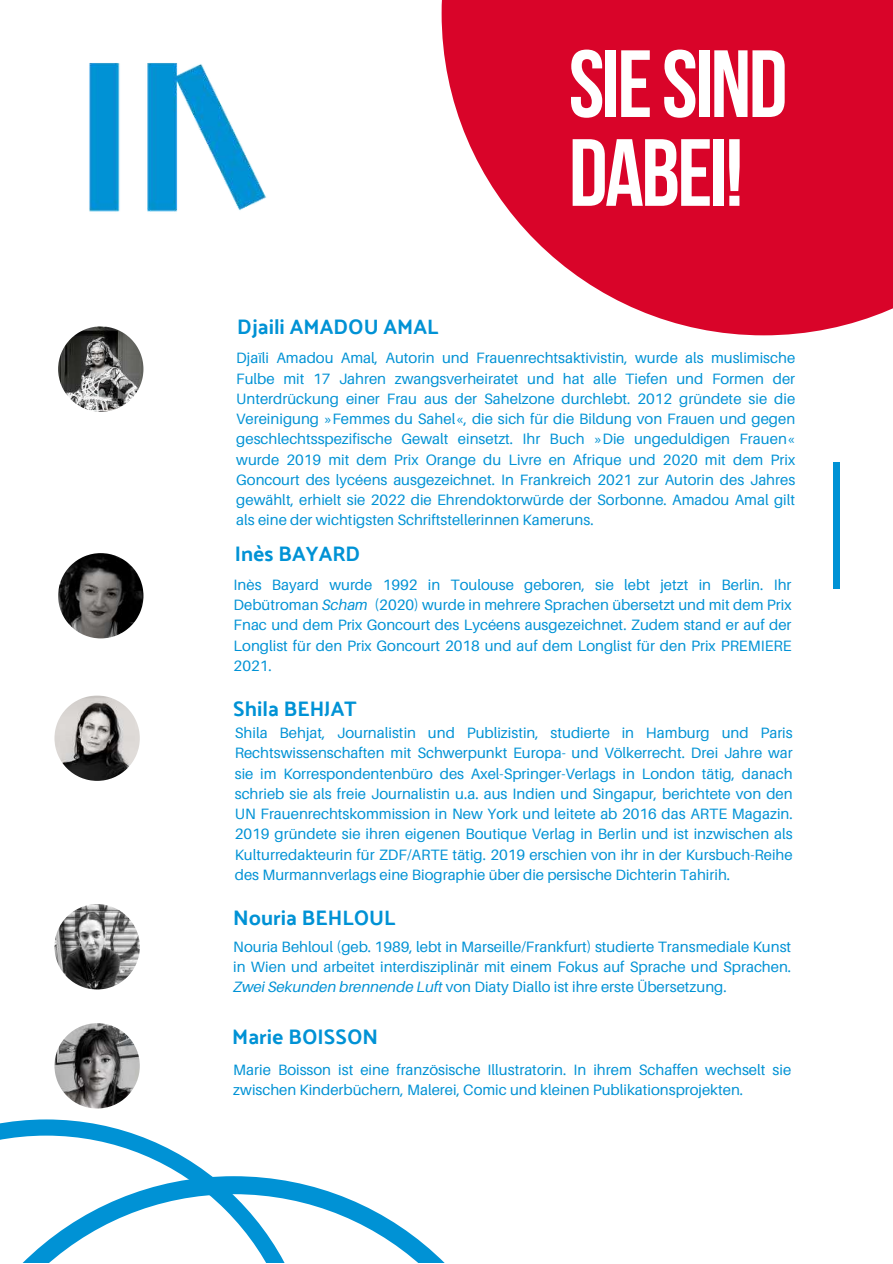
<style>
.page{position:relative;width:893px;height:1264px;background:#fff}
.page>*{position:absolute;margin:0;border:0;box-sizing:border-box;transform-origin:0 0}
.t1{font:700 95.1px/88.8px "Bebas Neue";letter-spacing:-.025em;color:#fff}
.t2{font:700 21px "Palanquin";color:#0092d5}
.t3{font:15px/20.2px "Aileron";color:#0092d5;text-align:justify}
.s1{font-style:italic}
</style>
<div class="page">
<svg style="left:0;top:1119px;width:212px;height:57px"></svg>
<svg style="left:441px;top:0;width:451px;height:335px;fill:#d90429"></svg>
<div style="left:833px;top:463px;width:7px;height:126px;background:#0092d5"></div>
<img style="left:89px;top:63px;width:178px;height:149px">
<svg style="left:23px;top:1176px;width:421px;height:86px"></svg>
<img style="left:58px;top:326px;width:85px;height:86px">
<img style="left:58px;top:553px;width:85px;height:85px">
<img style="left:54px;top:1023px;width:86px;height:85px">
<img style="left:54px;top:904px;width:86px;height:85px">
<img style="left:54px;top:695px;width:86px;height:85px">
<h2 class="t2" style="left:237px;top:315px;width:203px">Djaili AMADOU AMAL</h2>
<h1 class="t1" style="left:568px;top:49px;width:220px">SIESIND<br>DABEI!</h1>
<p class="t3" style="left:236px;top:347px;width:560px">Djaïli Amadou Amal, Autorin und Frauenrechtsaktivistin, wurde als muslimische Fulbe mit 17 Jahren zwangsverheiratet und hat alle Tiefen und Formen der Unterdrückung einer Frau aus der Sahelzone durchlebt. 2012 gründete sie die Vereinigung »Femmes du Sahel«, die sich für die Bildung von Frauen und gegen geschlechtsspezifische Gewalt einsetzt. Ihr Buch »Die ungeduldigen Frauen« wurde 2019 mit dem Prix Orange du Livre en Afrique und 2020 mit dem Prix Goncourt des lycéens ausgezeichnet. In Frankreich 2021 zur Autorin des Jahres gewählt, erhielt sie 2022 die Ehrendoktorwürde der Sorbonne. Amadou Amal gilt als eine der wichtigsten Schriftstellerinnen Kameruns.</p>
<h2 class="t2" style="left:235px;top:541px;width:127px">Inès BAYARD</h2>
<p class="t3" style="left:233px;top:574px;width:559px">Inès Bayard wurde 1992 in Toulouse geboren, sie lebt jetzt in Berlin. Ihr Debütroman <span class="s1">Scham</span> (2020) wurde in mehrere Sprachen übersetzt und mit dem Prix Fnac und dem Prix Goncourt des Lycéens ausgezeichnet. Zudem stand er auf der Longlist für den Prix Goncourt 2018 und auf dem Longlist für den Prix PREMIERE 2021.</p>
<h2 class="t2" style="left:233px;top:696px;width:125px">Shila BEHJAT</h2>
<p class="t3" style="left:235px;top:722px;width:559px">Shila Behjat, Journalistin und Publizistin, studierte in Hamburg und Paris Rechtswissenschaften mit Schwerpunkt Europa- und Völkerrecht. Drei Jahre war sie im Korrespondentenbüro des Axel-Springer-Verlags in London tätig, danach schrieb sie als freie Journalistin u.a. aus Indien und Singapur, berichtete von den UN Frauenrechtskommission in New York und leitete ab 2016 das ARTE Magazin.<br>2019 gründete sie ihren eigenen Boutique Verlag in Berlin und ist inzwischen als Kulturredakteurin für ZDF/ARTE tätig. 2019 erschien von ihr in der Kursbuch-Reihe des Murmannverlags eine Biographie über die persische Dichterin Tahirih.</p>
<h2 class="t2" style="left:233px;top:905px;width:164px">Nouria BEHLOUL</h2>
<p class="t3" style="left:233px;top:935px;width:559px">Nouria Behloul (geb. 1989, lebt in Marseille/Frankfurt) studierte Transmediale Kunst in Wien und arbeitet interdisziplinär mit einem Fokus auf Sprache und Sprachen.<br><span class="s1">Zwei Sekunden brennende Luft</span> von Diaty Diallo ist ihre erste Übersetzung.</p>
<h2 class="t2" style="left:232px;top:1024px;width:147px">Marie BOISSON</h2>
<p class="t3" style="left:233px;top:1059px;width:559px">Marie Boisson ist eine französische Illustratorin. In ihrem Schaffen wechselt sie zwischen Kinderbüchern, Malerei, Comic und kleinen Publikationsprojekten.</p>
</div>
